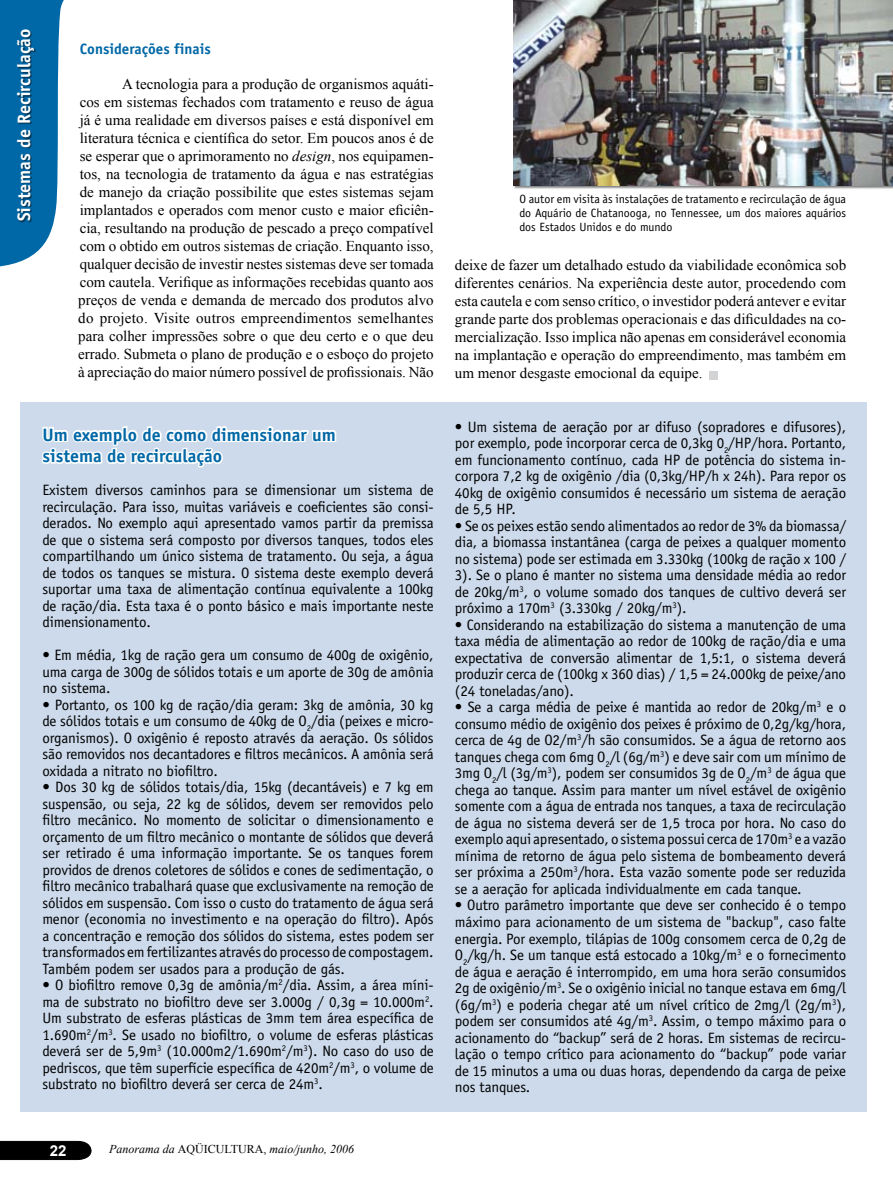
<style>
.page{position:relative;width:893px;height:1191px;background:#fff}
.page>*{position:absolute;margin:0;border:0;box-sizing:border-box;transform-origin:0 0}
.t1{font:700 18px/21.6px "Officina Sans";color:#0068a6}
.t2{font:700 18px "Officina Sans";color:#fff}
.t3{font:15px/16.5px "Officina Sans";letter-spacing:-.01em;color:#000;text-align:justify}
.t4{font:15px/18px "Times New Roman";color:#000;text-align:justify}
.t5{font:700 15px "Officina Sans";color:#0068a6}
.t6{font:700 15px "Arial";color:#fff}
.t7{font:12px/14.4px "Officina Sans";color:#000;text-align:justify}
.t8{font:italic 12px "Times New Roman";color:#000}
.s1{font-style:italic}
.s2{font-style:normal}
</style>
<div class="page">
<svg style="left:0;top:1140px;width:92px;height:20px;background:#141414"></svg>
<div style="left:20px;top:403px;width:847px;height:708px;background:#ccdaeb"></div>
<svg style="left:41px;top:426px;width:296px;height:42px"></svg>
<svg style="left:0;top:0;width:64px;height:267px"></svg>
<div style="left:18px;top:30px;width:32px;height:221px;background:#000;opacity:.5"></div>
<div style="left:513px;top:0;width:380px;height:195px;background:#000;opacity:.5"></div>
<img style="left:513px;top:0;width:380px;height:185px">
<div style="left:709px;top:371px;width:9px;height:8px;background:#d1d3d4"></div>
<p class="t2" style="left:13px;top:221px;width:194px;rotate:-90deg">Sistemas de Recirculação</p>
<p class="t5" style="left:80px;top:40px;width:133px">Considerações finais</p>
<p class="t4" style="left:78px;top:75px;width:357px;text-indent:44px">A tecnologia para a produção de organismos aquáti&shy;cos em sistemas fechados com tratamento e reuso de água já é uma realidade em diversos países e está disponível em literatura técnica e científica do setor. Em poucos anos é de se esperar que o aprimoramento no <span class="s1">design</span>, nos equipamen&shy;tos, na tecnologia de tratamento da água e nas estratégias de manejo da criação possibilite que estes sistemas sejam implantados e operados com menor custo e maior eficiên&shy;cia, resultando na produção de pescado a preço compatível com o obtido em outros sistemas de criação. Enquanto isso, qualquer decisão de investir nestes sistemas deve ser tomada com cautela. Verifique as informações recebidas quanto aos preços de venda e demanda de mercado dos produtos alvo do projeto. Visite outros empreendimentos semelhantes para colher impressões sobre o que deu certo e o que deu errado. Submeta o plano de produção e o esboço do projeto à apreciação do maior número possível de profissionais. Não</p>
<p class="t1" style="left:43px;top:423px;width:295px">Um exemplo de como dimensionar um sistema de recirculação</p>
<p class="t3" style="left:43px;top:482px;width:393px">Existem diversos caminhos para se dimensionar um sistema de recirculação. Para isso, muitas variáveis e coeficientes são consi&shy;derados. No exemplo aqui apresentado vamos partir da premissa de que o sistema será composto por diversos tanques, todos eles compartilhando um único sistema de tratamento. Ou seja, a água de todos os tanques se mistura. O sistema deste exemplo deverá suportar uma taxa de alimentação contínua equivalente a 100kg de ração/dia. Esta taxa é o ponto básico e mais importante neste dimensionamento.</p>
<p class="t3" style="left:42px;top:647px;width:393px">• Em média, 1kg de ração gera um consumo de 400g de oxigênio, uma carga de 300g de sólidos totais e um aporte de 30g de amônia no sistema.</p>
<p class="t3" style="left:42px;top:696px;width:393px">• Portanto, os 100 kg de ração/dia geram: 3kg de amônia, 30 kg de sólidos totais e um consumo de 40kg de O<sub>2</sub>/dia (peixes e micro&shy;organismos). O oxigênio é reposto através da aeração. Os sólidos são removidos nos decantadores e filtros mecânicos. A amônia será oxidada a nitrato no biofiltro.</p>
<p class="t3" style="left:43px;top:779px;width:393px">• Dos 30 kg de sólidos totais/dia, 15kg (decantáveis) e 7 kg em suspensão, ou seja, 22 kg de sólidos, devem ser removidos pelo filtro mecânico. No momento de solicitar o dimensionamento e orçamento de um filtro mecânico o montante de sólidos que deverá ser retirado é uma informação importante. Se os tanques forem providos de drenos coletores de sólidos e cones de sedimentação, o filtro mecânico trabalhará quase que exclusivamente na remoção de sólidos em suspensão. Com isso o custo do tratamento de água será menor (economia no investimento e na operação do filtro). Após a concentração e remoção dos sólidos do sistema, estes podem ser transformados em fertilizantes através do processo de compostagem.<br>Também podem ser usados para a produção de gás.</p>
<p class="t3" style="left:43px;top:977px;width:393px">• O biofiltro remove 0,3g de amônia/m<sup>2</sup>/dia. Assim, a área míni&shy;ma de substrato no biofiltro deve ser 3.000g / 0,3g = 10.000m<sup>2</sup>.<br>Um substrato de esferas plásticas de 3mm tem área específica de 1.690m<sup>2</sup>/m<sup>3</sup>. Se usado no biofiltro, o volume de esferas plásticas deverá ser de 5,9m<sup>3</sup> (10.000m2/1.690m<sup>2</sup>/m<sup>3</sup>). No caso do uso de pedriscos, que têm superfície específica de 420m<sup>2</sup>/m<sup>3</sup>, o volume de substrato no biofiltro deverá ser cerca de 24m<sup>3</sup>.</p>
<p class="t6" style="left:50px;top:1140px;width:18px">22</p>
<p class="t8" style="left:109px;top:1140px;width:246px">Panorama da <span class="s2">AQÜICULTURA,</span> maio/junho, 2006</p>
<p class="t7" style="left:519px;top:191px;width:328px">O autor em visita às instalações de tratamento e recirculação de água do Aquário de Chatanooga, no Tennessee, um dos maiores aquários dos Estados Unidos e do mundo</p>
<p class="t4" style="left:455px;top:256px;width:393px">deixe de fazer um detalhado estudo da viabilidade econômica sob diferentes cenários. Na experiência deste autor, procedendo com esta cautela e com senso crítico, o investidor poderá antever e evitar grande parte dos problemas operacionais e das dificuldades na co&shy;mercialização. Isso implica não apenas em considerável economia na implantação e operação do empreendimento, mas também em um menor desgaste emocional da equipe.</p>
<p class="t3" style="left:455px;top:418px;width:393px">• Um sistema de aeração por ar difuso (sopradores e difusores), por exemplo, pode incorporar cerca de 0,3kg 0<sub>2</sub>/HP/hora. Portanto, em funcionamento contínuo, cada HP de potência do sistema in&shy;corpora 7,2 kg de oxigênio /dia (0,3kg/HP/h x 24h). Para repor os 40kg de oxigênio consumidos é necessário um sistema de aeração de 5,5 HP.</p>
<p class="t3" style="left:455px;top:517px;width:393px">• Se os peixes estão sendo alimentados ao redor de 3% da biomassa/ dia, a biomassa instantânea (carga de peixes a qualquer momento no sistema) pode ser estimada em 3.330kg (100kg de ração x 100 / 3). Se o plano é manter no sistema uma densidade média ao redor de 20kg/m<sup>3</sup>, o volume somado dos tanques de cultivo deverá ser próximo a 170m<sup>3</sup> (3.330kg / 20kg/m<sup>3</sup>).</p>
<p class="t3" style="left:455px;top:616px;width:393px">• Considerando na estabilização do sistema a manutenção de uma taxa média de alimentação ao redor de 100kg de ração/dia e uma expectativa de conversão alimentar de 1,5:1, o sistema deverá produzir cerca de (100kg x 360 dias) / 1,5 = 24.000kg de peixe/ano (24 toneladas/ano).</p>
<p class="t3" style="left:455px;top:699px;width:393px">• Se a carga média de peixe é mantida ao redor de 20kg/m<sup>3</sup> e o consumo médio de oxigênio dos peixes é próximo de 0,2g/kg/hora, cerca de 4g de O2/m<sup>3</sup>/h são consumidos. Se a água de retorno aos tanques chega com 6mg O<sub>2</sub>/l (6g/m<sup>3</sup>) e deve sair com um mínimo de 3mg O<sub>2</sub>/l (3g/m<sup>3</sup>), podem ser consumidos 3g de O<sub>2</sub>/m<sup>3</sup> de água que chega ao tanque. Assim para manter um nível estável de oxigênio somente com a água de entrada nos tanques, a taxa de recirculação de água no sistema deverá ser de 1,5 troca por hora. No caso do exemplo aqui apresentado, o sistema possui cerca de 170m<sup>3</sup> e a vazão mínima de retorno de água pelo sistema de bombeamento deverá ser próxima a 250m<sup>3</sup>/hora. Esta vazão somente pode ser reduzida se a aeração for aplicada individualmente em cada tanque.</p>
<p class="t3" style="left:455px;top:897px;width:393px">• Outro parâmetro importante que deve ser conhecido é o tempo máximo para acionamento de um sistema de "backup", caso falte energia. Por exemplo, tilápias de 100g consomem cerca de 0,2g de O<sub>2</sub>/kg/h. Se um tanque está estocado a 10kg/m<sup>3</sup> e o fornecimento de água e aeração é interrompido, em uma hora serão consumidos 2g de oxigênio/m<sup>3</sup>. Se o oxigênio inicial no tanque estava em 6mg/l (6g/m<sup>3</sup>) e poderia chegar até um nível crítico de 2mg/l (2g/m<sup>3</sup>), podem ser consumidos até 4g/m<sup>3</sup>. Assim, o tempo máximo para o acionamento do “backup” será de 2 horas. Em sistemas de recircu&shy;lação o tempo crítico para acionamento do “backup” pode variar de 15 minutos a uma ou duas horas, dependendo da carga de peixe nos tanques.</p>
</div>
